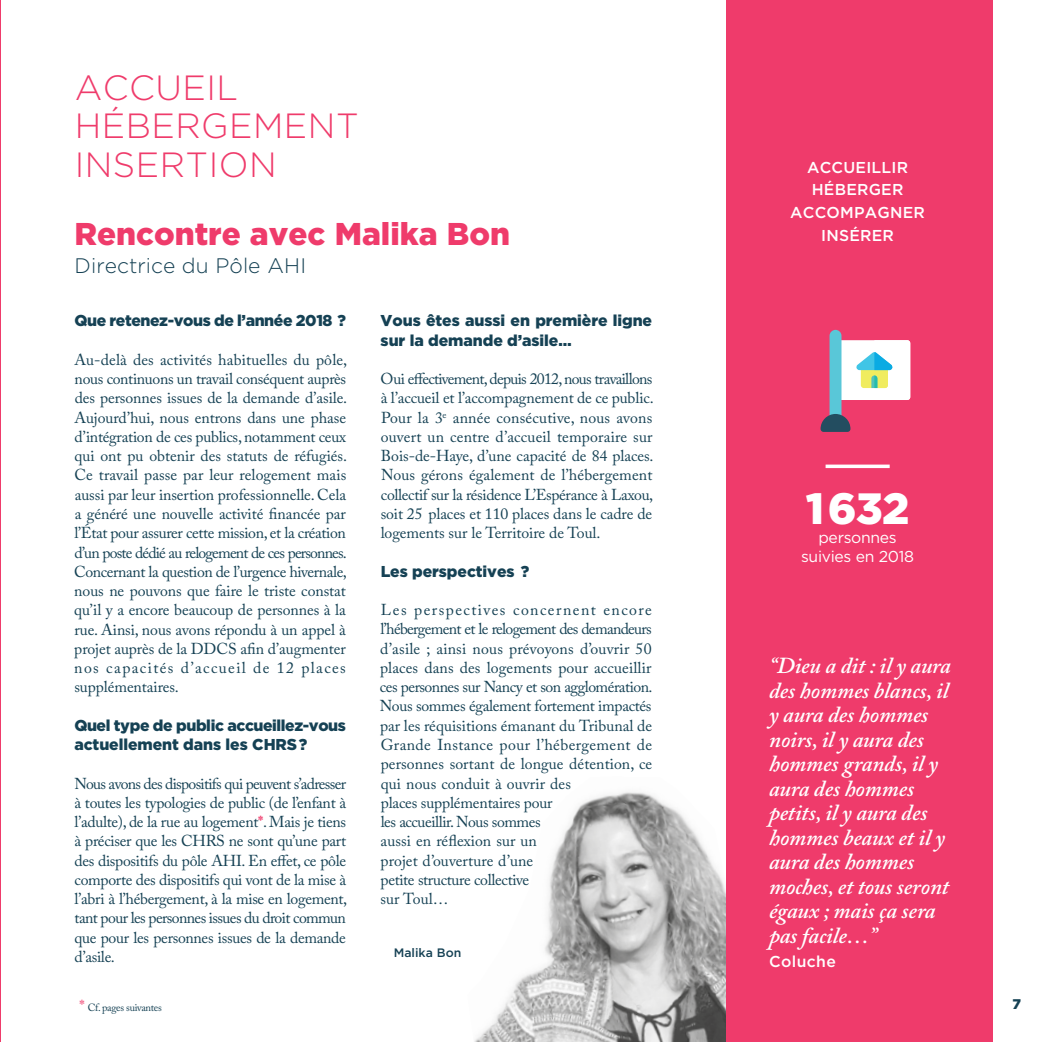
<style>
.page{position:relative;width:1042px;height:1042px;background:#fff}
.page>*{position:absolute;margin:0;border:0;box-sizing:border-box;transform-origin:0 0}
.t1{font:900 43.75px "Gotham";color:#fff}
.t2{font:300 35px/38.5px "Gotham";letter-spacing:.015em;color:#ef3b6b}
.t3{font:900 31.5px "Gotham";color:#ef3b6b}
.t4{font:italic 600 22.75px/24.5px "Adobe Caslon Pro";letter-spacing:-.005em;color:#fff}
.t5{font:300 21px "Gotham";color:#154154}
.t6{font:15.75px/19.2px "Adobe Caslon Pro";letter-spacing:-.005em;color:#154154;text-align:justify}
.t7{font:900 15.75px/19.2px "Gotham";letter-spacing:-.025em;color:#154154}
.t8{font:900 15.75px/19.2px "Gotham";letter-spacing:-.005em;color:#154154}
.t9{font:500 15.75px/22.8px "Gotham";letter-spacing:.015em;color:#fff;text-align:center}
.t10{font:15.75px/19.2px "Gotham";letter-spacing:-.02em;color:#fff;text-align:center}
.t11{font:900 14px "Gotham";color:#154154}
.t12{font:500 12.25px "Gotham";color:#154154}
.t13{font:10.5px "Adobe Caslon Pro";letter-spacing:-.03em;color:#154154}
.s1{font-weight:700;color:#ef3b6b}
.s2{font-size:15.75px;color:#ef3b6b}
</style>
<div class="page">
<img style="left:474px;top:792px;width:252px;height:250px">
<hr style="left:0;top:0;width:1px;height:1042px;background:#ef3b6b">
<div style="left:726px;top:0;width:267px;height:1042px;background:#ef3b6b"></div>
<svg style="left:825px;top:464px;width:64px;height:4px"></svg>
<div style="left:838px;top:340px;width:72px;height:60px;background:#fff;border-radius:3px"></div>
<div style="left:829px;top:330px;width:12px;height:98px;background:#59c7d8;border-radius:6px"></div>
<svg style="left:820px;top:414px;width:30px;height:18px"></svg>
<svg style="left:856px;top:340px;width:54px;height:60px"></svg>
<h2 class="t2" style="left:75px;top:68px;width:286px">ACCUEIL<br>HÉBERGEMENT<br>INSERTION</h2>
<h3 class="t3" style="left:74px;top:216px;width:437px">Rencontre avec Malika Bon</h3>
<h3 class="t5" style="left:75px;top:254px;width:233px">directrice du Pôle AHI</h3>
<p class="t7" style="left:74px;top:311px;width:273px">Que retenez-vous de l’année 2018 ?</p>
<p class="t6" style="left:74px;top:352px;width:274px">Au-delà des activités habituelles du pôle, nous continuons un travail conséquent auprès des personnes issues de la demande d’asile.<br>Aujourd’hui, nous entrons dans une phase d’intégration de ces publics, notamment ceux qui ont pu obtenir des statuts de réfugiés.<br>Ce travail passe par leur relogement mais aussi par leur insertion professionnelle. Cela a généré une nouvelle activité financée par l’État pour assurer cette mission, et la création d’un poste dédié au relogement de ces personnes.<br>Concernant la question de l’urgence hivernale, nous ne pouvons que faire le triste constat qu’il y a encore beaucoup de personnes à la rue. Ainsi, nous avons répondu à un appel à projet auprès de la DDCS afin d’augmenter nos capacités d’accueil de 12 places supplémentaires.</p>
<p class="t7" style="left:74px;top:715px;width:273px">Quel type de public accueillez-vous actuellement dans les CHRS?</p>
<p class="t6" style="left:74px;top:775px;width:274px">Nous avons des dispositifs qui peuvent s’adresser à toutes les typologies de public (de l’enfant à l’adulte), de la rue au logement<span class="s1">*</span>. Mais je tiens à préciser que les CHRS ne sont qu’une part des dispositifs du pôle AHI. En effet, ce pôle comporte des dispositifs qui vont de la mise à l’abri à l’hébergement, à la mise en logement, tant pour les personnes issues du droit commun que pour les personnes issues de la demande d’asile.</p>
<p class="t13" style="left:79px;top:1004px;width:84px"><span class="s2">*</span> Cf. pages suivantes</p>
<p class="t8" style="left:381px;top:311px;width:273px">Vous êtes aussi en première ligne sur la demande d’asile…</p>
<p class="t6" style="left:381px;top:371px;width:275px">Oui effectivement, depuis 2012, nous travaillons à l’accueil et l’accompagnement de ce public.<br>Pour la 3<sup>e</sup> année consécutive, nous avons ouvert un centre d’accueil temporaire sur Bois-de-Haye, d’une capacité de 84 places.<br>Nous gérons également de l’hébergement collectif sur la résidence L’Espérance à Laxou, soit 25 places et 110 places dans le cadre de logements sur le Territoire de Toul.</p>
<p class="t8" style="left:381px;top:561px;width:150px">Les perspectives ?</p>
<p class="t6" style="left:380px;top:602px;width:274px;text-align:left">Les perspectives concernent encore l’hébergement et le relogement des demandeurs d’asile ; ainsi nous prévoyons d’ouvrir 50 places dans des logements pour accueillir ces personnes sur Nancy et son agglomération.<br>Nous sommes également fortement impactés par les réquisitions émanant du Tribunal de Grande Instance pour l’hébergement de personnes sortant de longue détention, ce qui nous conduit à ouvrir des<br>places supplémentaires pour<br>les accueillir. Nous sommes<br>aussi en réflexion sur un<br>projet d’ouverture d’une<br>petite structure collective<br>sur Toul…</p>
<p class="t12" style="left:394px;top:946px;width:69px">Malika Bon</p>
<p class="t9" style="left:790px;top:155px;width:136px">ACCUEILLIR<br>HÉBERGER<br>ACCOMPAGNER<br>INSÉRER</p>
<h1 class="t1" style="left:805px;top:483px;width:105px">1632</h1>
<p class="t10" style="left:801px;top:527px;width:115px">personnes suivies en 2018</p>
<h3 class="t4" style="left:769px;top:656px;width:183px">“Dieu a dit : il y aura des hommes blancs, il y aura des hommes noirs, il y aura des hommes grands, il y aura des hommes petits, il y aura des hommes beaux et il y aura des hommes moches, et tous seront égaux ; mais ça sera pas facile…”</h3>
<p class="t9" style="left:769px;top:950px;width:68px">Coluche</p>
<p class="t11" style="left:1012px;top:995px;width:10px">7</p>
</div>
